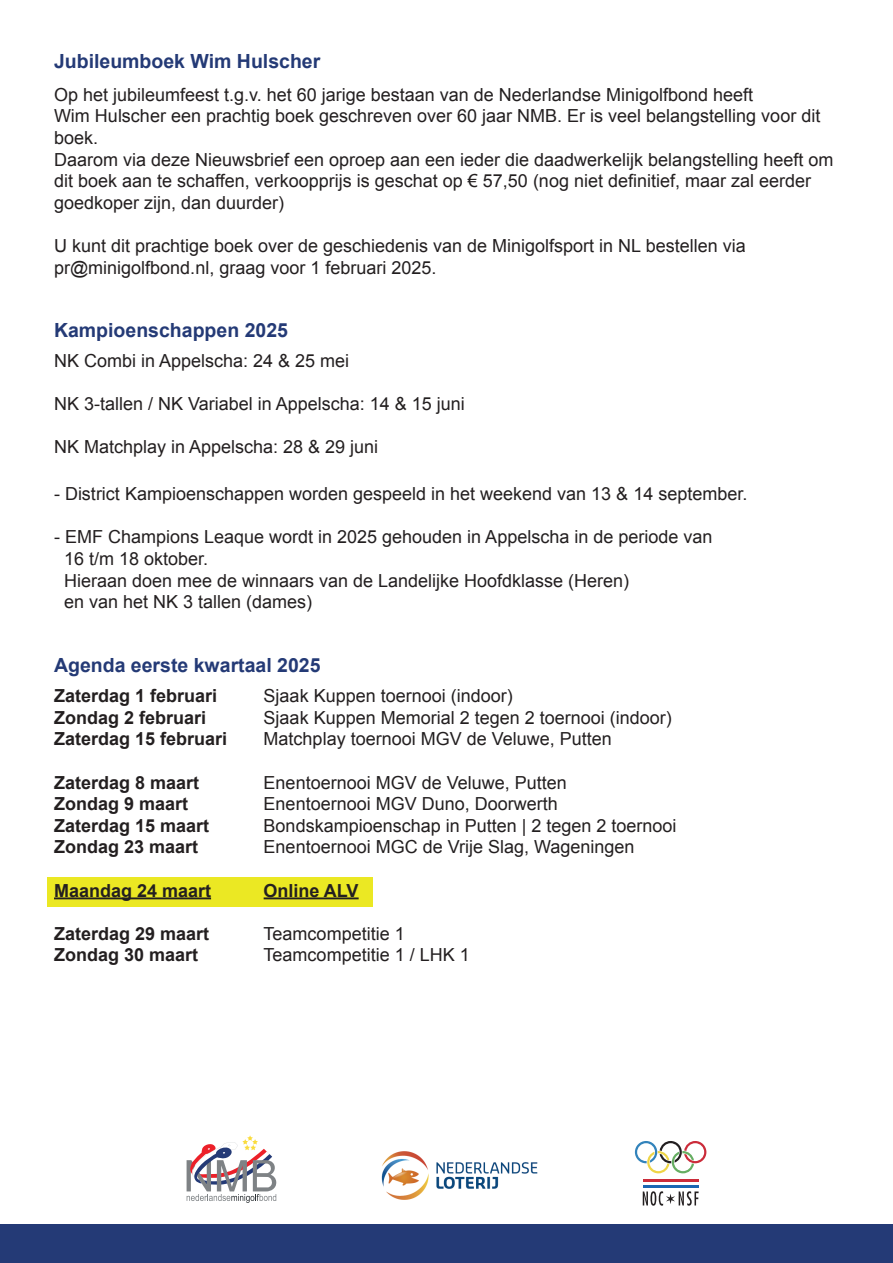
<style>
.page{position:relative;width:893px;height:1263px;background:#fff}
.page>*{position:absolute;margin:0;border:0;box-sizing:border-box;transform-origin:0 0}
.Titel{font:700 19.5px "Arial";color:#243a76}
.Standaard{font:18px/21.6px "Arial";color:#231f20}
.Standaard-2{font:700 18px "Arial";color:#231f20}
</style>
<div class="page">
<div style="left:0;top:1225px;width:893px;height:38px;background:#243a76"></div>
<svg style="left:635px;top:1141px;width:71px;height:32px"></svg>
<svg style="left:643px;top:1191px;width:56px;height:15px"></svg>
<hr style="left:643px;top:1179px;width:56px;height:3px;background:#cb2c3a">
<hr style="left:643px;top:1185px;width:56px;height:2px;background:#1a66b2">
<img style="left:381px;top:1151px;width:157px;height:49px">
<svg style="left:187px;top:1135px;width:90px;height:68px"></svg>
<div style="left:48px;top:877px;width:325px;height:30px;background:#ebe823"></div>
<hr style="left:54px;top:897px;width:157px;height:2px;background:#231f20">
<hr style="left:264px;top:897px;width:95px;height:2px;background:#231f20">
<p class="Titel" style="left:54px;top:49px;width:268px">Jubileumboek Wim Hulscher</p>
<p class="Standaard" style="left:54px;top:84px;width:701px">Op het jubileumfeest t.g.v. het 60 jarige bestaan van de Nederlandse Minigolfbond heeft</p>
<p class="Standaard" style="left:54px;top:105px;width:768px">Wim Hulscher een prachtig boek geschreven over 60 jaar NMB. Er is veel belangstelling voor dit boek.</p>
<p class="Standaard" style="left:54px;top:149px;width:781px">Daarom via deze Nieuwsbrief een oproep aan een ieder die daadwerkelijk belangstelling heeft om dit boek aan te schaffen, verkoopprijs is geschat op € 57,50 (nog niet definitief, maar zal eerder goedkoper zijn, dan duurder)</p>
<p class="Standaard" style="left:54px;top:235px;width:693px">U kunt dit prachtige boek over de geschiedenis van de Minigolfsport in NL bestellen via</p>
<p class="Standaard" style="left:54px;top:257px;width:384px">pr@minigolfbond.nl, graag voor 1 februari 2025.</p>
<p class="Titel" style="left:54px;top:317px;width:236px">Kampioenschappen 2025</p>
<p class="Standaard" style="left:54px;top:350px;width:297px">NK Combi in Appelscha: 24 &amp; 25 mei</p>
<p class="Standaard" style="left:54px;top:393px;width:412px">NK 3-tallen / NK Variabel in Appelscha: 14 &amp; 15 juni</p>
<p class="Standaard" style="left:54px;top:436px;width:326px">NK Matchplay in Appelscha: 28 &amp; 29 juni</p>
<p class="Standaard" style="left:54px;top:483px;width:695px">- District Kampioenschappen worden gespeeld in het weekend van 13 &amp; 14 september.</p>
<p class="Standaard" style="left:54px;top:526px;width:660px">- EMF Champions Leaque wordt in 2025 gehouden in Appelscha in de periode van</p>
<p class="Standaard" style="left:64px;top:548px;width:146px">16 t/m 18 oktober.</p>
<p class="Standaard" style="left:64px;top:570px;width:567px">Hieraan doen mee de winnaars van de Landelijke Hoofdklasse (Heren)</p>
<p class="Standaard" style="left:64px;top:591px;width:250px">en van het NK 3 tallen (dames)</p>
<p class="Titel" style="left:54px;top:652px;width:268px">Agenda eerste kwartaal 2025</p>
<p class="Standaard-2" style="left:54px;top:684px;width:165px">Zaterdag 1 februari</p>
<p class="Standaard-2" style="left:54px;top:705px;width:154px">Zondag 2 februari</p>
<p class="Standaard-2" style="left:54px;top:727px;width:175px">Zaterdag 15 februari</p>
<p class="Standaard-2" style="left:54px;top:770px;width:147px">Zaterdag 8 maart</p>
<p class="Standaard-2" style="left:54px;top:792px;width:136px">Zondag 9 maart</p>
<p class="Standaard-2" style="left:54px;top:813px;width:157px">Zaterdag 15 maart</p>
<p class="Standaard-2" style="left:54px;top:835px;width:146px">Zondag 23 maart</p>
<p class="Standaard-2" style="left:54px;top:878px;width:159px">Maandag 24 maart</p>
<p class="Standaard-2" style="left:54px;top:921px;width:157px">Zaterdag 29 maart</p>
<p class="Standaard-2" style="left:54px;top:943px;width:146px">Zondag 30 maart</p>
<p class="Standaard" style="left:264px;top:685px;width:251px">Sjaak Kuppen toernooi (indoor)</p>
<p class="Standaard" style="left:264px;top:707px;width:410px">Sjaak Kuppen Memorial 2 tegen 2 toernooi (indoor)</p>
<p class="Standaard" style="left:264px;top:728px;width:350px">Matchplay toernooi MGV de Veluwe, Putten</p>
<p class="Standaard" style="left:264px;top:771px;width:305px">Enentoernooi MGV de Veluwe, Putten</p>
<p class="Standaard" style="left:264px;top:793px;width:296px">Enentoernooi MGV Duno, Doorwerth</p>
<p class="Standaard" style="left:264px;top:815px;width:414px">Bondskampioenschap in Putten | 2 tegen 2 toernooi</p>
<p class="Standaard" style="left:264px;top:836px;width:372px">Enentoernooi MGC de Vrije Slag, Wageningen</p>
<p class="Standaard-2" style="left:264px;top:878px;width:97px">Online ALV</p>
<p class="Standaard" style="left:264px;top:923px;width:143px">Teamcompetitie 1</p>
<p class="Standaard" style="left:264px;top:944px;width:208px">Teamcompetitie 1 / LHK 1</p>
</div>
